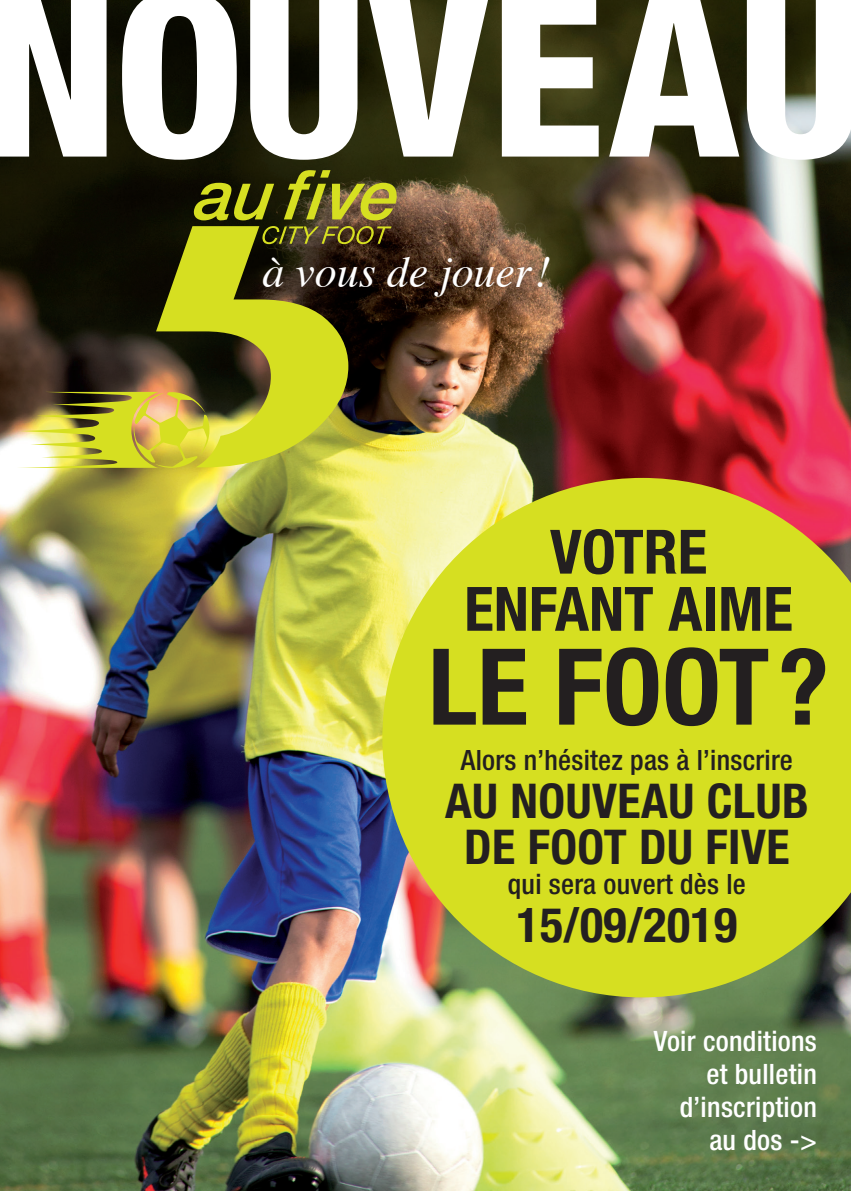
<style>
.page{position:relative;width:851px;height:1191px;background:#fff}
.page>*{position:absolute;margin:0;border:0;box-sizing:border-box;transform-origin:0 0}
.t1{font:800 condensed 228.2px "Helvetica Neue";letter-spacing:-.005em;color:#fff}
.t2{font:700 condensed 106px "Helvetica Neue";color:#231f20}
.t3{font:700 condensed 61.2px "Helvetica Neue";color:#231f20}
.t4{font:700 condensed 48px "Helvetica Neue";letter-spacing:.01em;color:#231f20}
.t5{font:italic 44px "Times";color:#fff}
.t6{font:500 condensed 28.2px "Helvetica Neue";letter-spacing:.01em;color:#fff}
.t7{font:500 condensed 28px "Helvetica Neue";letter-spacing:.01em;color:#231f20}
</style>
<div class="page">
<img style="left:0;top:0;width:850px;height:1191px">
<svg style="left:382px;top:478px;width:468px;height:519px;background:#d0d331"></svg>
<svg style="left:156px;top:226px;width:192px;height:241px;background:#8b8c1e"></svg>
<svg style="left:193px;top:183px;width:81px;height:37px;background:#6c7010"></svg>
<svg style="left:284px;top:170px;width:113px;height:50px;background:#7a7620"></svg>
<svg style="left:262px;top:226px;width:129px;height:18px;background:#60581c"></svg>
<img style="left:17px;top:392px;width:192px;height:76px">
<p class="t1" style="left:-17px;top:-66px;width:882px">NOUVEAU</p>
<p class="t5" style="left:262px;top:234px;width:290px">à vous de jouer !</p>
<p class="t3" style="left:550px;top:515px;width:159px">VOTRE</p>
<p class="t3" style="left:464px;top:572px;width:330px">ENFANT AIME</p>
<p class="t2" style="left:428px;top:622px;width:402px">LE FOOT?</p>
<p class="t7" style="left:461px;top:743px;width:333px">Alors n’hésitez pas à l’inscrire</p>
<p class="t4" style="left:445px;top:772px;width:365px">AU NOUVEAU CLUB</p>
<p class="t4" style="left:464px;top:818px;width:327px">DE FOOT DU FIVE</p>
<p class="t7" style="left:508px;top:867px;width:239px">qui sera ouvert dès le</p>
<p class="t4" style="left:516px;top:896px;width:222px">15/09/2019</p>
<p class="t6" style="left:653px;top:1024px;width:165px">Voir conditions</p>
<p class="t6" style="left:706px;top:1057px;width:112px">et bulletin</p>
<p class="t6" style="left:679px;top:1090px;width:139px">d’inscription</p>
<p class="t6" style="left:709px;top:1122px;width:109px">au dos -&gt;</p>
</div>
